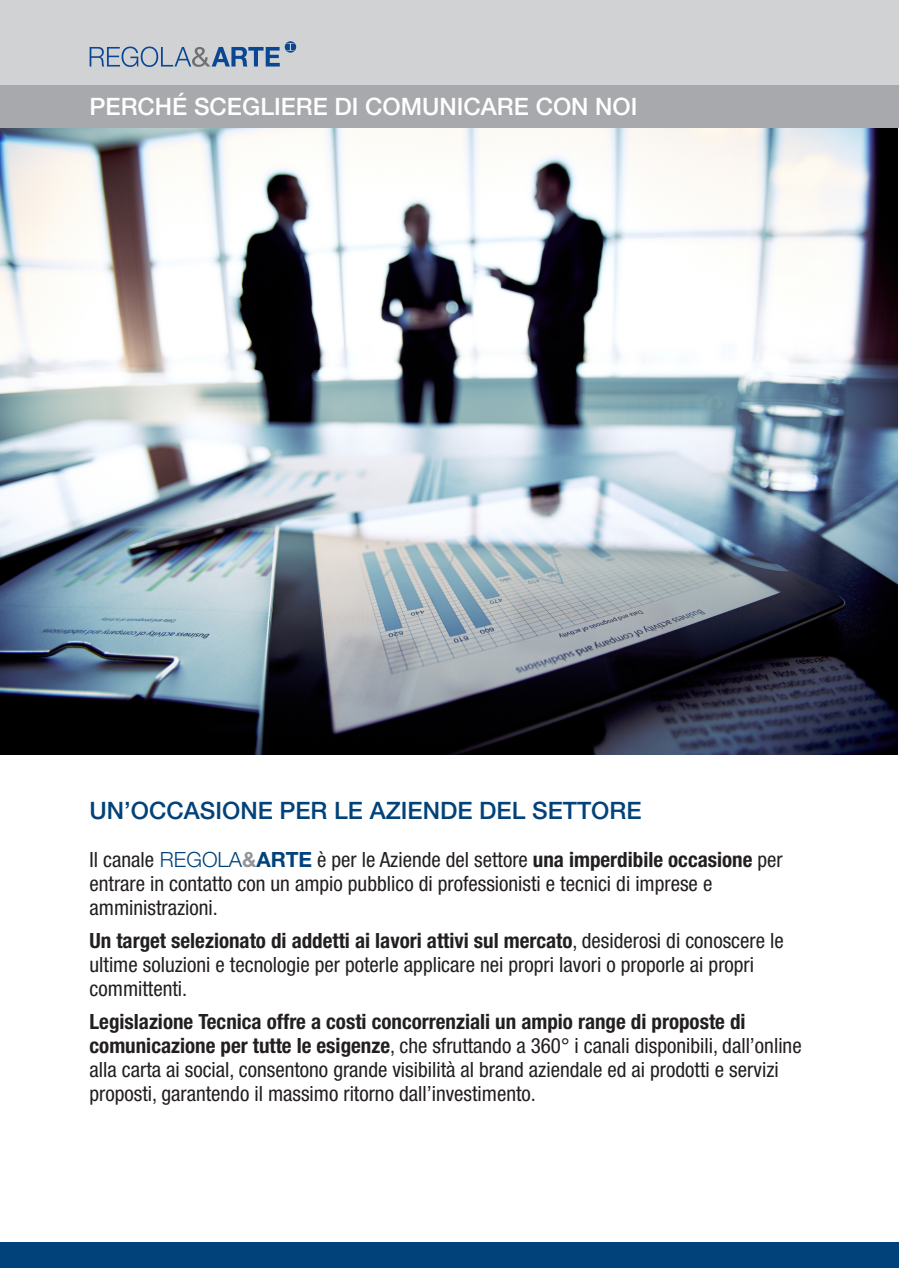
<style>
.page{position:relative;width:899px;height:1268px;background:#fff}
.page>*{position:absolute;margin:0;border:0;box-sizing:border-box;transform-origin:0 0}
.t1{font:500 24px "Helvetica Neue LT Com";color:#004279}
.t2{font:500 24px "Helvetica Neue LT Com";color:#fff}
.t3{font:condensed 21px/24px "Helvetica Neue LT Com";color:#231f20}
.s1{font-weight:300;font-stretch:normal;color:#004279}
.s2{font-weight:700;font-stretch:normal;color:#939598}
.s3{font-weight:700;font-stretch:normal;color:#004279}
.s4{font-weight:700}
</style>
<div class="page">
<img style="left:0;top:128px;width:897px;height:626px">
<div style="left:0;top:72px;width:898px;height:56px;background:#a8a9ad"></div>
<div style="left:0;top:0;width:898px;height:85px;background:#d1d2d4"></div>
<div style="left:0;top:1242px;width:898px;height:26px;background:#004279"></div>
<svg style="left:90px;top:41px;width:206px;height:26px"></svg>
<p class="t2" style="left:90px;top:92px;width:549px">PERCHÉ SCEGLIERE DI COMUNICARE CON NOI</p>
<p class="t1" style="left:90px;top:796px;width:553px">UN’OCCASIONE PER LE AZIENDE DEL SETTORE</p>
<p class="t3" style="left:90px;top:848px;width:694px">Il canale <span class="s1">REGOLA</span><span class="s2">&amp;</span><span class="s3">ARTE</span> è per le Aziende del settore <span class="s4">una imperdibile occasione</span> per entrare in contatto con un ampio pubblico di professionisti e tecnici di imprese e amministrazioni.</p>
<p class="t3" style="left:90px;top:928px;width:695px"><span class="s4">Un target selezionato di addetti ai lavori attivi sul mercato</span>, desiderosi di conoscere le ultime soluzioni e tecnologie per poterle applicare nei propri lavori o proporle ai propri committenti.</p>
<p class="t3" style="left:90px;top:1009px;width:713px"><span class="s4">Legislazione Tecnica offre a costi concorrenziali un ampio range di proposte di comunicazione per tutte le esigenze</span>, che sfruttando a 360° i canali disponibili, dall’online alla carta ai social, consentono grande visibilità al brand aziendale ed ai prodotti e servizi proposti, garantendo il massimo ritorno dall’investimento.</p>
</div>
